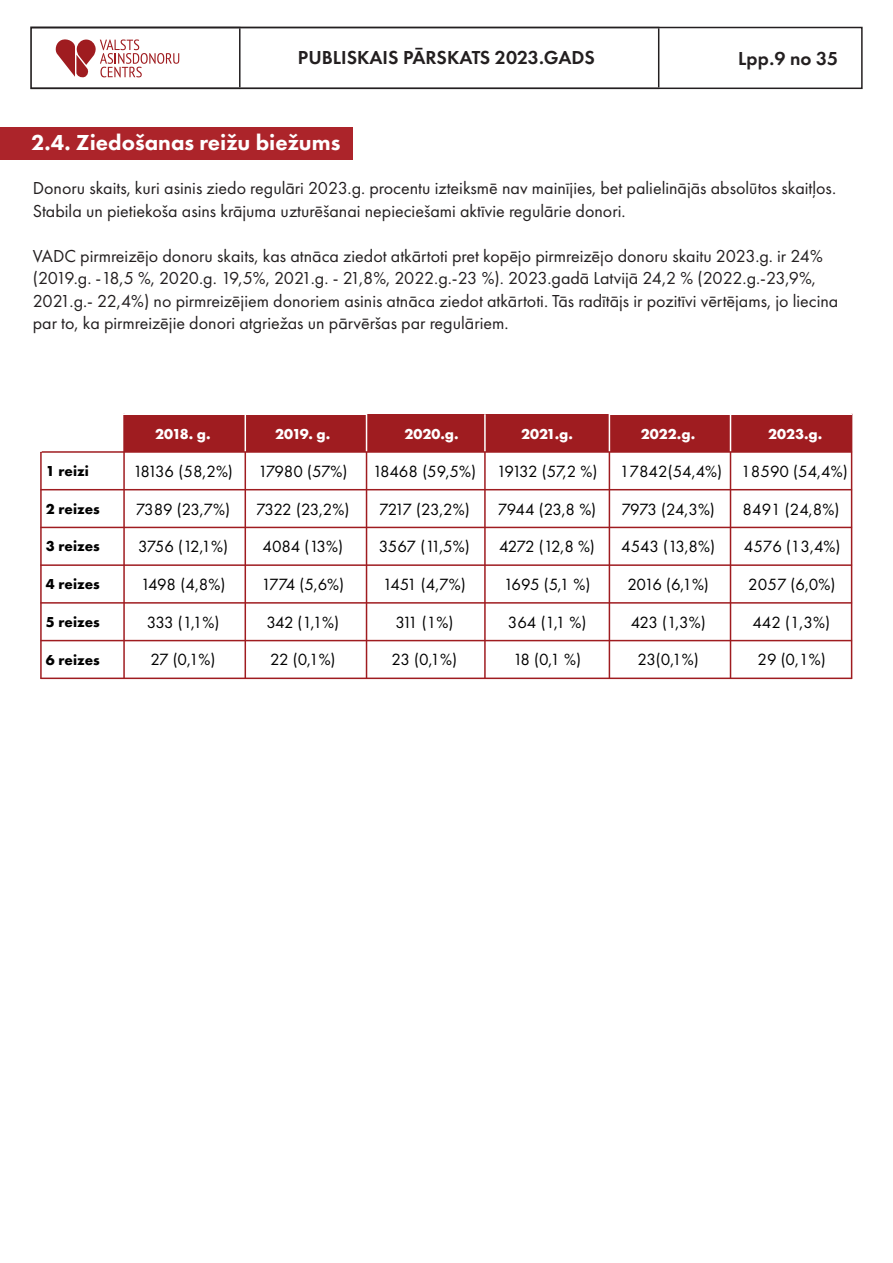
<style>
.page{position:relative;width:893px;height:1263px;background:#fff}
.page>*{position:absolute;margin:0;border:0;box-sizing:border-box;transform-origin:0 0}
.t1{font:800 22.5px "Futura PT";color:#fff}
.t2{font:600 19.5px "Futura PT";color:#231f20}
.t3{font:18px/22.5px "Futura PT";color:#231f20}
.t4{font:16.95px "Futura PT";letter-spacing:-.04em;color:#000}
.t5{font:16.95px "Futura PT";color:#000}
.t6{font:700 15px "Futura PT";color:#fff}
.t7{font:700 15px "Futura PT";color:#000}
</style>
<div class="page">
<div style="left:30px;top:27px;width:833px;height:62px;border:2px solid #231f20"></div>
<svg style="left:55px;top:39px;width:124px;height:39px"></svg>
<div style="left:0;top:127px;width:353px;height:33px;background:#ac242a"></div>
<div style="left:124px;top:414px;width:121px;height:38px;background:#9f1c20"></div>
<div style="left:245px;top:414px;width:122px;height:38px;background:#9f1c20"></div>
<div style="left:367px;top:414px;width:118px;height:38px;background:#9f1c20"></div>
<div style="left:485px;top:414px;width:124px;height:38px;background:#9f1c20"></div>
<div style="left:609px;top:414px;width:121px;height:38px;background:#9f1c20"></div>
<div style="left:730px;top:414px;width:122px;height:38px;background:#9f1c20"></div>
<hr style="left:123px;top:414px;width:2px;height:265px;background:#9f1c20">
<hr style="left:245px;top:414px;width:1px;height:38px;background:#fff">
<hr style="left:245px;top:452px;width:1px;height:227px;background:#9f1c20">
<hr style="left:366px;top:414px;width:1px;height:38px;background:#fff">
<hr style="left:366px;top:452px;width:1px;height:227px;background:#9f1c20">
<hr style="left:484px;top:414px;width:2px;height:38px;background:#fff">
<hr style="left:484px;top:452px;width:2px;height:227px;background:#9f1c20">
<hr style="left:609px;top:414px;width:1px;height:38px;background:#fff">
<hr style="left:609px;top:452px;width:1px;height:227px;background:#9f1c20">
<hr style="left:730px;top:414px;width:1px;height:38px;background:#fff">
<hr style="left:730px;top:452px;width:1px;height:227px;background:#9f1c20">
<hr style="left:40px;top:451px;width:812px;height:2px;background:#9f1c20">
<hr style="left:40px;top:489px;width:812px;height:1px;background:#9f1c20">
<hr style="left:40px;top:527px;width:812px;height:1px;background:#9f1c20">
<hr style="left:40px;top:564px;width:812px;height:2px;background:#9f1c20">
<hr style="left:40px;top:602px;width:812px;height:2px;background:#9f1c20">
<hr style="left:40px;top:640px;width:812px;height:1px;background:#9f1c20">
<hr style="left:40px;top:414px;width:2px;height:38px;background:#fff">
<hr style="left:40px;top:452px;width:2px;height:227px;background:#9f1c20">
<hr style="left:851px;top:414px;width:1px;height:265px;background:#9f1c20">
<hr style="left:40px;top:413px;width:327px;height:2px;background:#fff">
<hr style="left:609px;top:413px;width:243px;height:2px;background:#fff">
<hr style="left:40px;top:677px;width:812px;height:2px;background:#9f1c20">
<p class="t2" style="left:298px;top:46px;width:299px">PUBLISKAIS PĀRSKATS 2023.GADS</p>
<p class="t2" style="left:738px;top:46px;width:102px">Lpp.9 no 35</p>
<p class="t1" style="left:31px;top:128px;width:311px">2.4. Ziedošanas reižu biežums</p>
<p class="t3" style="left:33px;top:177px;width:805px">Donoru skaits, kuri asinis ziedo regulāri 2023.g. procentu izteiksmē nav mainījies, bet palielinājās absolūtos skaitļos.<br>Stabila un pietiekoša asins krājuma uzturēšanai nepieciešami aktīvie regulārie donori.</p>
<p class="t3" style="left:33px;top:245px;width:807px">VADC pirmreizējo donoru skaits, kas atnāca ziedot atkārtoti pret kopējo pirmreizējo donoru skaitu 2023.g. ir 24% (2019.g. -18,5 %, 2020.g. 19,5%, 2021.g. - 21,8%, 2022.g.-23 %). 2023.gadā Latvijā 24,2 % (2022.g.-23,9%, 2021.g.- 22,4%) no pirmreizējiem donoriem asinis atnāca ziedot atkārtoti. Tās radītājs ir pozitīvi vērtējams, jo liecina par to, ka pirmreizējie donori atgriežas un pārvēršas par regulāriem.</p>
<p class="t6" style="left:155px;top:424px;width:57px">2018. g.</p>
<p class="t6" style="left:275px;top:424px;width:57px">2019. g.</p>
<p class="t6" style="left:404px;top:424px;width:56px">2020.g.</p>
<p class="t6" style="left:521px;top:424px;width:54px">2021.g.</p>
<p class="t6" style="left:641px;top:424px;width:56px">2022.g.</p>
<p class="t6" style="left:768px;top:424px;width:56px">2023.g.</p>
<p class="t7" style="left:46px;top:461px;width:44px">1 reizi</p>
<p class="t4" style="left:133px;top:461px;width:101px">18136 (58,2%)</p>
<p class="t4" style="left:258px;top:461px;width:91px">17980 (57%)</p>
<p class="t4" style="left:373px;top:461px;width:348px">18468 (59,5%) 19132 (57,2 %) 17842 (54,4%)</p>
<p class="t7" style="left:46px;top:499px;width:55px">2 reizes</p>
<p class="t4" style="left:136px;top:499px;width:96px">7389 (23,7%)</p>
<p class="t4" style="left:256px;top:499px;width:95px">7322 (23,2%)</p>
<p class="t4" style="left:379px;top:499px;width:92px">7217 (23,2%)</p>
<p class="t4" style="left:498px;top:499px;width:100px">7944 (23,8 %)</p>
<p class="t4" style="left:621px;top:499px;width:95px">7973 (24,3%)</p>
<p class="t7" style="left:46px;top:537px;width:55px">3 reizes</p>
<p class="t4" style="left:138px;top:537px;width:92px">3756 (12,1%)</p>
<p class="t4" style="left:262px;top:537px;width:82px">4084 (13%)</p>
<p class="t4" style="left:379px;top:537px;width:92px">3567 (11,5%)</p>
<p class="t4" style="left:499px;top:537px;width:97px">4272 (12,8 %)</p>
<p class="t4" style="left:621px;top:537px;width:95px">4543 (13,8%)</p>
<p class="t7" style="left:46px;top:574px;width:55px">4 reizes</p>
<p class="t4" style="left:141px;top:574px;width:86px">1498 (4,8%)</p>
<p class="t4" style="left:262px;top:574px;width:84px">1774 (5,6%)</p>
<p class="t4" style="left:383px;top:574px;width:84px">1451 (4,7%)</p>
<p class="t4" style="left:504px;top:574px;width:88px">1695 (5,1 %)</p>
<p class="t4" style="left:627px;top:574px;width:83px">2016 (6,1%)</p>
<p class="t7" style="left:46px;top:612px;width:55px">5 reizes</p>
<p class="t4" style="left:147px;top:612px;width:74px">333 (1,1%)</p>
<p class="t4" style="left:266px;top:612px;width:74px">342 (1,1%)</p>
<p class="t4" style="left:395px;top:612px;width:59px">311 (1%)</p>
<p class="t4" style="left:508px;top:612px;width:80px">364 (1,1 %)</p>
<p class="t4" style="left:631px;top:612px;width:76px">423 (1,3%)</p>
<p class="t7" style="left:46px;top:650px;width:55px">6 reizes</p>
<p class="t4" style="left:150px;top:650px;width:66px">27 (0,1%)</p>
<p class="t4" style="left:270px;top:650px;width:67px">22 (0,1%)</p>
<p class="t4" style="left:392px;top:650px;width:67px">23 (0,1%)</p>
<p class="t4" style="left:513px;top:650px;width:70px">18 (0,1 %)</p>
<p class="t4" style="left:637px;top:650px;width:63px">23(0,1%)</p>
<p class="t5" style="left:620px;top:461px;width:229px">17842(54,4%) 18590 (54,4%)</p>
<p class="t4" style="left:742px;top:499px;width:98px">8491 (24,8%)</p>
<p class="t4" style="left:744px;top:537px;width:98px">4576 (13,4%)</p>
<p class="t4" style="left:748px;top:574px;width:89px">2057 (6,0%)</p>
<p class="t4" style="left:752px;top:612px;width:79px">442 (1,3%)</p>
<p class="t4" style="left:758px;top:650px;width:70px">29 (0,1%)</p>
</div>
